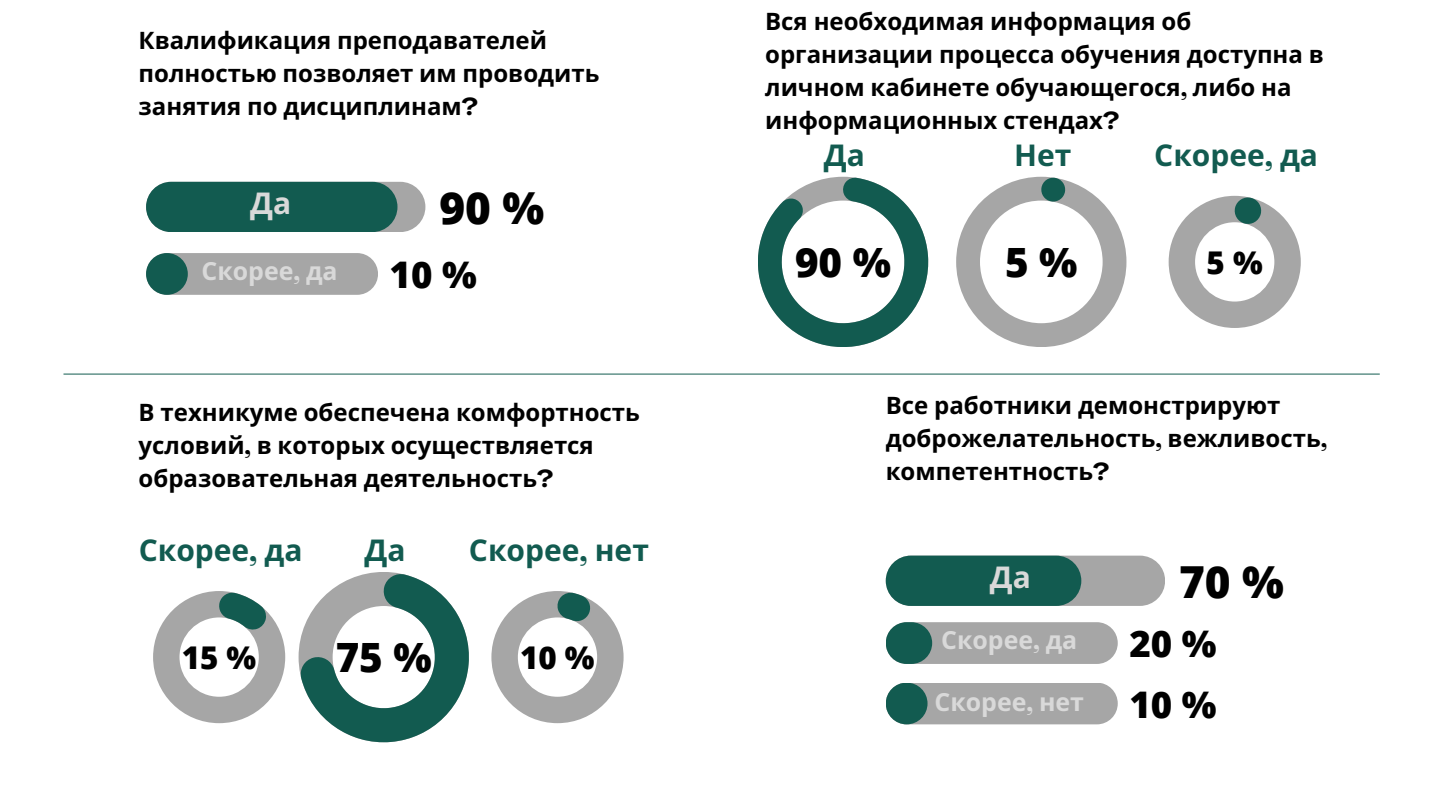
<style>
.page{position:relative;width:1440px;height:810px;background:#fff}
.page>*{position:absolute;margin:0;border:0;box-sizing:border-box;transform-origin:0 0}
.t1{font:800 44.1px "Open Sans";color:#000}
.t2{font:800 40.4px "Open Sans";color:#000}
.t3{font:800 36.7px "Open Sans";color:#000}
.t4{font:800 31.3px "Open Sans";color:#000}
.t5{font:700 30px "Noto Sans";color:#125b50}
.t6{font:700 30px "Noto Sans";color:#d9d9d9}
.t7{font:700 24.9px "Noto Sans";color:#d9d9d9}
.t8{font:700 24px/33px "Noto Sans";color:#000}
.s1{font-family:"Agrandir";font-stretch:expanded}
</style>
<div class="page">
<svg style="left:758px;top:177px;width:170px;height:170px"></svg>
<div style="left:146px;top:182px;width:279px;height:50px;background:#a6a6a6;border-radius:25px"></div>
<div style="left:146px;top:182px;width:251px;height:50px;background:#125b50;border-radius:25px"></div>
<div style="left:146px;top:253px;width:232px;height:42px;background:#a6a6a6;border-radius:21px"></div>
<div style="left:146px;top:253px;width:42px;height:42px;background:#125b50;border-radius:50%"></div>
<svg style="left:153px;top:591px;width:132px;height:132px"></svg>
<svg style="left:299px;top:572px;width:170px;height:170px"></svg>
<svg style="left:491px;top:591px;width:133px;height:132px"></svg>
<div style="left:886px;top:556px;width:279px;height:50px;background:#a6a6a6;border-radius:25px"></div>
<div style="left:886px;top:556px;width:195px;height:50px;background:#125b50;border-radius:25px"></div>
<div style="left:886px;top:622px;width:232px;height:42px;background:#a6a6a6;border-radius:21px"></div>
<div style="left:886px;top:622px;width:46px;height:42px;background:#125b50;border-radius:21px"></div>
<div style="left:886px;top:683px;width:232px;height:41px;background:#a6a6a6;border-radius:21px"></div>
<div style="left:886px;top:683px;width:42px;height:41px;background:#125b50;border-radius:50%"></div>
<svg style="left:956px;top:177px;width:170px;height:170px"></svg>
<svg style="left:1169px;top:196px;width:132px;height:132px"></svg>
<hr style="left:64px;top:374px;width:1316px;height:1px;background:#125b50">
<p class="t8" style="left:139px;top:23px;width:462px">Квалификация преподавателей полностью позволяет им проводить занятия по дисциплинам<span class="s1">?</span></p>
<p class="t6" style="left:250px;top:182px;width:43px">Да</p>
<p class="t1" style="left:439px;top:177px;width:106px">90 %</p>
<p class="t7" style="left:202px;top:253px;width:138px">Скорее<span class="s1">,</span> да</p>
<p class="t3" style="left:390px;top:249px;width:89px">10 %</p>
<p class="t8" style="left:765px;top:5px;width:560px">Вся необходимая информация об организации процесса обучения доступна в личном кабинете обучающегося<span class="s1">,</span> либо на информационных стендах<span class="s1">?</span></p>
<p class="t5" style="left:824px;top:134px;width:43px">Да</p>
<p class="t2" style="left:795px;top:234px;width:97px">90 %</p>
<p class="t5" style="left:1014px;top:134px;width:59px">Нет</p>
<p class="t2" style="left:1005px;top:234px;width:74px">5 %</p>
<p class="t5" style="left:1154px;top:134px;width:165px">Скорее<span class="s1">,</span> да</p>
<p class="t4" style="left:1207px;top:240px;width:58px">5 %</p>
<p class="t8" style="left:139px;top:396px;width:503px">В техникуме обеспечена комфортность условий<span class="s1">,</span> в которых осуществляется образовательная деятельность<span class="s1">?</span></p>
<p class="t8" style="left:886px;top:388px;width:443px">Все работники демонстрируют доброжелательность<span class="s1">,</span> вежливость<span class="s1">, </span>компетентность<span class="s1">?</span></p>
<p class="t5" style="left:139px;top:529px;width:165px">Скорее<span class="s1">,</span> да</p>
<p class="t4" style="left:182px;top:636px;width:76px">15 %</p>
<p class="t5" style="left:365px;top:529px;width:43px">Да</p>
<p class="t5" style="left:469px;top:529px;width:181px">Скорее<span class="s1">,</span> нет</p>
<p class="t2" style="left:336px;top:629px;width:97px">75 %</p>
<p class="t4" style="left:520px;top:636px;width:76px">10 %</p>
<p class="t6" style="left:990px;top:556px;width:43px">Да</p>
<p class="t1" style="left:1179px;top:551px;width:106px">70 %</p>
<p class="t7" style="left:941px;top:622px;width:138px">Скорее<span class="s1">,</span> да</p>
<p class="t3" style="left:1129px;top:618px;width:89px">20 %</p>
<p class="t7" style="left:935px;top:684px;width:151px">Скорее<span class="s1">,</span> нет</p>
<p class="t3" style="left:1129px;top:678px;width:89px">10 %</p>
</div>
